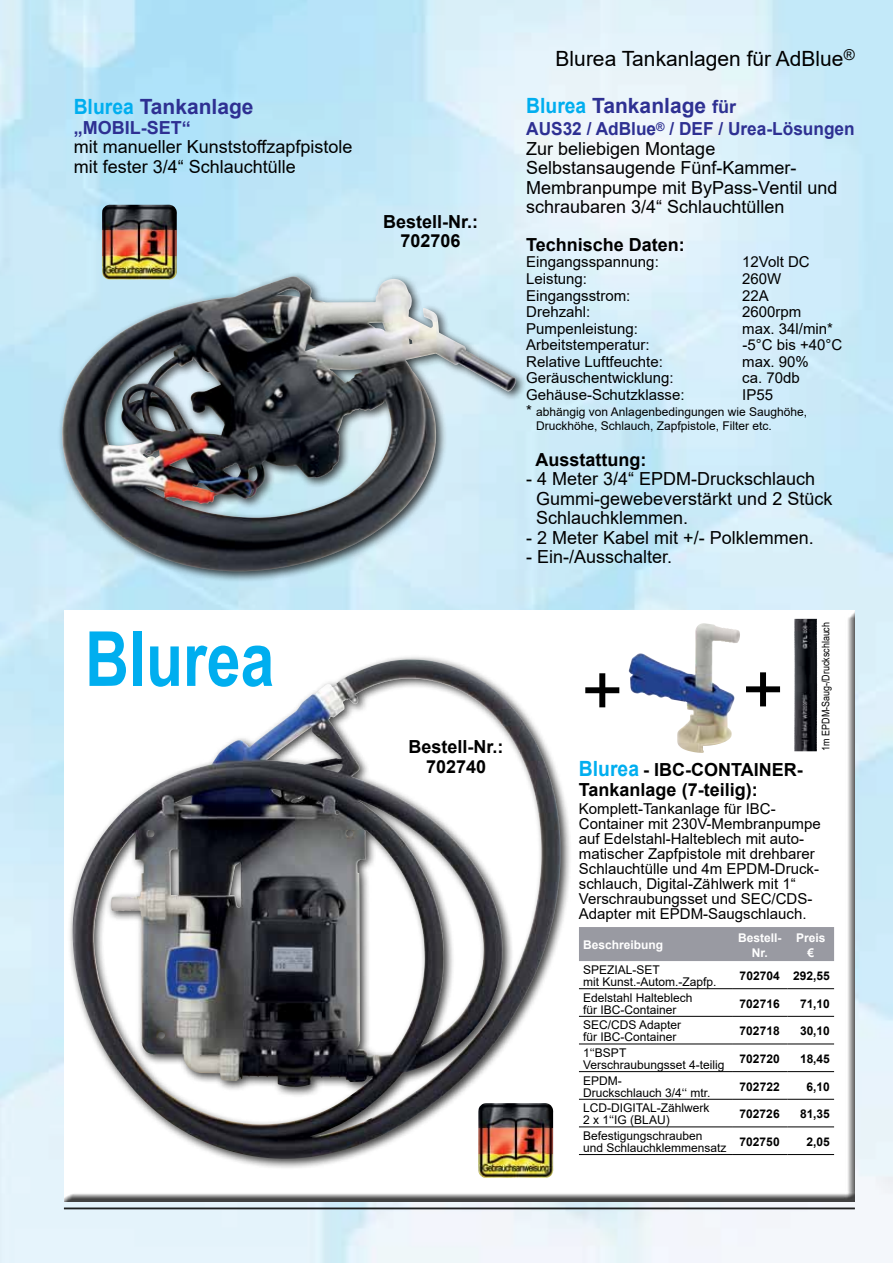
<style>
.page{position:relative;width:893px;height:1263px;background:#fff}
.page>*{position:absolute;margin:0;border:0;box-sizing:border-box;transform-origin:0 0}
.t1{font:700 76.05px "Arial";color:#00aeef;scale:.8 1}
.t2{font:72px "Arial";color:#000}
.t3{font:700 21px "Arial";color:#2e3092}
.t4{font:21px "Arial";color:#000}
.t5{font:18px/19.5px "Arial";color:#000}
.t6{font:700 18px/19.5px "Arial";color:#000;text-align:center}
.t7{font:700 18px "Arial";color:#2e3092}
.t8{font:15px/15px "Arial";color:#000}
.t9{font:12px/12px "Arial";color:#000}
.t10{font:700 12px "Arial";color:#000}
.t11{font:700 12px/14.4px "Arial";color:#fff;text-align:center}
.t12{font:10.5px "Arial";color:#000;scale:.85 1}
.s1{color:#00aeef}
.s2{font-size:18px}
.s3{font-weight:700;color:#2e3092}
.s4{font-size:15px}
.s5{font-size:21px;color:#00aeef}
</style>
<div class="page">
<img style="left:0;top:0;width:893px;height:1263px">
<hr style="left:64px;top:1208px;width:791px;height:1px;background:#000">
<div style="left:57px;top:271px;width:469px;height:311px;background:#000;opacity:.75"></div>
<img style="left:62px;top:276px;width:454px;height:295px">
<img style="left:102px;top:205px;width:75px;height:75px">
<div style="left:61px;top:610px;width:795px;height:591px;background:#000;opacity:.75"></div>
<div style="left:67px;top:654px;width:505px;height:516px;background:#000;opacity:.75"></div>
<img style="left:73px;top:659px;width:487px;height:500px">
<img style="left:629px;top:623px;width:105px;height:130px">
<img style="left:794px;top:619px;width:23px;height:132px">
<img style="left:478px;top:1103px;width:75px;height:75px">
<div style="left:579px;top:927px;width:255px;height:34px;background:#999aa2"></div>
<hr style="left:579px;top:988px;width:153px;height:1px;background:#000">
<hr style="left:732px;top:988px;width:55px;height:1px;background:#000">
<hr style="left:787px;top:988px;width:47px;height:1px;background:#000">
<hr style="left:579px;top:1016px;width:153px;height:1px;background:#000">
<hr style="left:732px;top:1016px;width:55px;height:1px;background:#000">
<hr style="left:787px;top:1016px;width:47px;height:1px;background:#000">
<hr style="left:579px;top:1043px;width:153px;height:1px;background:#000">
<hr style="left:732px;top:1043px;width:55px;height:1px;background:#000">
<hr style="left:787px;top:1043px;width:47px;height:1px;background:#000">
<hr style="left:579px;top:1071px;width:153px;height:1px;background:#000">
<hr style="left:732px;top:1071px;width:55px;height:1px;background:#000">
<hr style="left:787px;top:1071px;width:47px;height:1px;background:#000">
<hr style="left:579px;top:1099px;width:153px;height:1px;background:#000">
<hr style="left:732px;top:1099px;width:55px;height:1px;background:#000">
<hr style="left:787px;top:1099px;width:47px;height:1px;background:#000">
<hr style="left:579px;top:1126px;width:153px;height:1px;background:#000">
<hr style="left:732px;top:1126px;width:55px;height:1px;background:#000">
<hr style="left:787px;top:1126px;width:47px;height:1px;background:#000">
<hr style="left:579px;top:1154px;width:153px;height:1px;background:#000">
<hr style="left:732px;top:1154px;width:55px;height:1px;background:#000">
<hr style="left:787px;top:1154px;width:47px;height:1px;background:#000">
<h3 class="t3" style="left:74px;top:92px;width:181px"><span class="s1">Blurea</span> Tankanlage</h3>
<p class="t7" style="left:74px;top:115px;width:118px">„MOBIL-SET“</p>
<p class="t5" style="left:74px;top:137px;width:280px">mit manueller Kunststoffzapfpistole mit fester 3/4“ Schlauchtülle</p>
<h1 class="t1" style="left:85px;top:606px;width:238px">Blurea</h1>
<p class="t6" style="left:383px;top:212px;width:97px">Bestell-Nr.:<br>702706</p>
<p class="t6" style="left:409px;top:737px;width:97px">Bestell-Nr.:</p>
<p class="t6" style="left:426px;top:757px;width:62px">702740</p>
<h3 class="t4" style="left:556px;top:44px;width:301px">Blurea Tankanlagen für AdBlue<sup>®</sup></h3>
<h3 class="t3" style="left:526px;top:91px;width:211px"><span class="s1">Blurea</span> Tankanlage <span class="s2">für</span></h3>
<p class="t5" style="left:526px;top:119px;width:330px"><span class="s3">AUS32 / AdBlue</span><sup>®</sup> <span class="s3">/ DEF / Urea-Lösungen<br></span>Zur beliebigen Montage<br>Selbstansaugende Fünf-Kammer-<br>Membranpumpe mit ByPass-Ventil und schraubaren 3/4“ Schlauchtüllen</p>
<p class="t6" style="left:526px;top:235px;width:160px">Technische Daten:</p>
<p class="t8" style="left:526px;top:255px;width:134px">Eingangsspannung:</p>
<p class="t8" style="left:742px;top:255px;width:69px">12Volt DC</p>
<p class="t8" style="left:526px;top:271px;width:62px">Leistung:</p>
<p class="t8" style="left:742px;top:271px;width:41px">260W</p>
<p class="t8" style="left:526px;top:288px;width:106px">Eingangsstrom:</p>
<p class="t8" style="left:742px;top:288px;width:28px">22A</p>
<p class="t8" style="left:526px;top:304px;width:66px">Drehzahl:</p>
<p class="t8" style="left:742px;top:304px;width:61px">2600rpm</p>
<p class="t8" style="left:526px;top:321px;width:113px">Pumpenleistung:</p>
<p class="t8" style="left:742px;top:321px;width:92px">max. 34l/min*</p>
<p class="t8" style="left:526px;top:337px;width:125px">Arbeitstemperatur:</p>
<p class="t8" style="left:742px;top:337px;width:101px">-5°C bis +40°C</p>
<p class="t8" style="left:526px;top:354px;width:138px">Relative Luftfeuchte:</p>
<p class="t8" style="left:742px;top:354px;width:68px">max. 90%</p>
<p class="t8" style="left:526px;top:370px;width:149px">Geräuschentwicklung:</p>
<p class="t8" style="left:742px;top:370px;width:59px">ca. 70db</p>
<p class="t8" style="left:526px;top:387px;width:160px">Gehäuse-Schutzklasse:</p>
<p class="t8" style="left:742px;top:387px;width:32px">IP55</p>
<p class="t9" style="left:536px;top:405px;width:272px;line-height:13.5px;text-indent:-10px"><span class="s4">*</span> abhängig von Anlagenbedingungen wie Saughöhe,<br>Druckhöhe, Schlauch, Zapfpistole, Filter etc.</p>
<p class="t6" style="left:535px;top:450px;width:112px">Ausstattung:</p>
<p class="t5" style="left:536px;top:469px;width:298px;text-indent:-10px">- 4 Meter 3/4“ EPDM-Druckschlauch<br>Gummi-gewebeverstärkt und 2 Stück<br>Schlauchklemmen.</p>
<p class="t5" style="left:526px;top:527px;width:289px">- 2 Meter Kabel mit +/- Polklemmen.</p>
<p class="t5" style="left:526px;top:547px;width:148px">- Ein-/Ausschalter.</p>
<h2 class="t2" style="left:581px;top:641px;width:44px">+</h2>
<h2 class="t2" style="left:742px;top:640px;width:44px">+</h2>
<p class="t12" style="left:818px;top:750px;width:153px;rotate:-90deg">1m EPDM-Saug-/Druckschlauch</p>
<p class="t6" style="left:579px;top:760px;width:225px;text-align:left"><span class="s5">Blurea</span> - IBC-CONTAINER-<br>Tankanlage (7-teilig):</p>
<p class="t8" style="left:579px;top:801px;width:243px">Komplett-Tankanlage für IBC-Container mit 230V-Membranpumpe auf Edelstahl-Halteblech mit auto&shy;matischer Zapfpistole mit drehbarer Schlauchtülle und 4m EPDM-Druck&shy;schlauch, Digital-Zählwerk mit 1“ Verschraubungsset und SEC/CDS-Adapter mit EPDM-Saugschlauch.</p>
<p class="t11" style="left:583px;top:938px;width:82px">Beschreibung</p>
<p class="t11" style="left:738px;top:931px;width:45px">Bestell-<br>Nr.</p>
<p class="t11" style="left:796px;top:931px;width:31px">Preis €</p>
<p class="t9" style="left:583px;top:964px;width:135px">SPEZIAL-SET<br>mit Kunst.-Autom.-Zapfp.</p>
<p class="t10" style="left:740px;top:967px;width:92px">702704 292,55</p>
<p class="t9" style="left:583px;top:991px;width:111px">Edelstahl Halteblech für IBC-Container</p>
<p class="t10" style="left:740px;top:995px;width:42px">702716</p>
<p class="t10" style="left:800px;top:995px;width:31px">71,10</p>
<p class="t9" style="left:583px;top:1019px;width:100px">SEC/CDS Adapter für IBC-Container</p>
<p class="t10" style="left:740px;top:1023px;width:42px">702718</p>
<p class="t10" style="left:800px;top:1023px;width:31px">30,10</p>
<p class="t9" style="left:583px;top:1047px;width:143px">1‘‘BSPT<br>Verschraubungsset 4-teilig</p>
<p class="t10" style="left:740px;top:1050px;width:42px">702720</p>
<p class="t10" style="left:800px;top:1050px;width:31px">18,45</p>
<p class="t9" style="left:583px;top:1074px;width:129px">EPDM-<br>Druckschlauch 3/4‘‘ mtr.</p>
<p class="t10" style="left:740px;top:1078px;width:42px">702722</p>
<p class="t10" style="left:806px;top:1078px;width:25px">6,10</p>
<p class="t9" style="left:583px;top:1102px;width:128px">LCD-DIGITAL-Zählwerk<br>2 x 1‘‘IG (BLAU)</p>
<p class="t10" style="left:740px;top:1106px;width:42px">702726</p>
<p class="t10" style="left:800px;top:1106px;width:31px">81,35</p>
<p class="t9" style="left:583px;top:1130px;width:145px">Befestigungschrauben<br>und Schlauchklemmensatz</p>
<p class="t10" style="left:740px;top:1133px;width:42px">702750</p>
<p class="t10" style="left:806px;top:1133px;width:25px">2,05</p>
</div>
